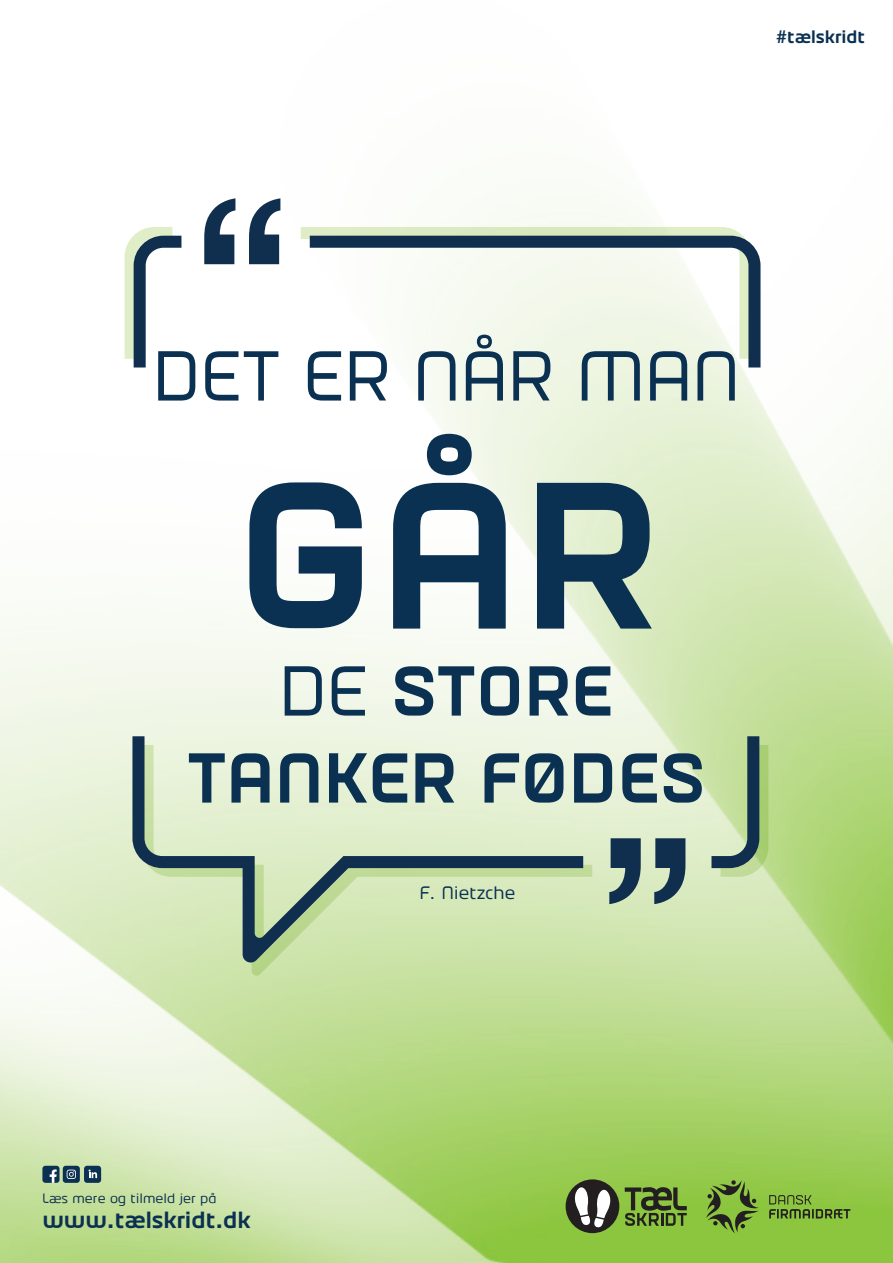
<style>
.page{position:relative;width:893px;height:1263px;background:#fff}
.page>*{position:absolute;margin:0;border:0;box-sizing:border-box;transform-origin:0 0}
.t1{font:700 208.5px "Firm";color:#0b3152}
.t2{font:700 70.5px/87px "Firm";color:#0b3152;text-align:center}
.t3{font:70.5px "Firm";color:#0b3152}
.t4{font:700 23.4px "Firm";color:#0b3152}
.t5{font:700 18px "Firm";color:#0b3152}
.t6{font:18px "Firm";color:#0b3152}
.t7{font:13.5px "Firm";color:#0b3152}
.s1{font-weight:400}
</style>
<div class="page">
<img style="left:0;top:197px;width:893px;height:1066px">
<svg style="left:625px;top:1187px;width:62px;height:39px;background:#5b7731"></svg>
<div style="left:566px;top:1179px;width:53px;height:54px;background:#231f20;border-radius:50%"></div>
<svg style="left:574px;top:1186px;width:37px;height:42px"></svg>
<svg style="left:706px;top:1180px;width:53px;height:53px;background:#6d9436"></svg>
<svg style="left:769px;top:1195px;width:81px;height:23px;background:#719a37"></svg>
<div style="left:84px;top:1166px;width:17px;height:17px;background:#0b3152;border-radius:3px"></div>
<div style="left:42px;top:1166px;width:18px;height:17px;background:#0b3152;border-radius:3px"></div>
<div style="left:63px;top:1166px;width:17px;height:17px;background:#0b3152;border-radius:3px"></div>
<svg style="left:67px;top:1169px;width:9px;height:10px"></svg>
<svg style="left:89px;top:1169px;width:8px;height:9px"></svg>
<svg style="left:50px;top:1169px;width:7px;height:14px"></svg>
<svg style="left:609px;top:838px;width:76px;height:66px;background:#647d7f"></svg>
<svg style="left:141px;top:745px;width:451px;height:231px;background:#cfe4ae"></svg>
<svg style="left:132px;top:736px;width:451px;height:229px;background:#cedfbc"></svg>
<svg style="left:711px;top:736px;width:57px;height:141px;background:#9bb58c"></svg>
<svg style="left:204px;top:198px;width:76px;height:66px"></svg>
<svg style="left:301px;top:227px;width:450px;height:132px;fill:#ddecc4"></svg>
<svg style="left:310px;top:236px;width:450px;height:131px;fill:#f4f9ee"></svg>
<svg style="left:125px;top:227px;width:56px;height:140px"></svg>
<h3 class="t5" style="left:776px;top:26px;width:91px">#tælskridt</h3>
<h2 class="t3" style="left:153px;top:335px;width:588px">DET ER NÅR MAN</h2>
<h1 class="t1" style="left:234px;top:434px;width:427px">GÅR</h1>
<h2 class="t2" style="left:187px;top:650px;width:519px"><span class="s1">DE</span> STORE<br>TANKER FØDES</h2>
<h3 class="t6" style="left:420px;top:882px;width:97px">F. Nietzche</h3>
<p class="t7" style="left:42px;top:1190px;width:176px">Læs mere og tilmeld jer på</p>
<h3 class="t4" style="left:42px;top:1206px;width:210px">www.tælskridt.dk</h3>
</div>
